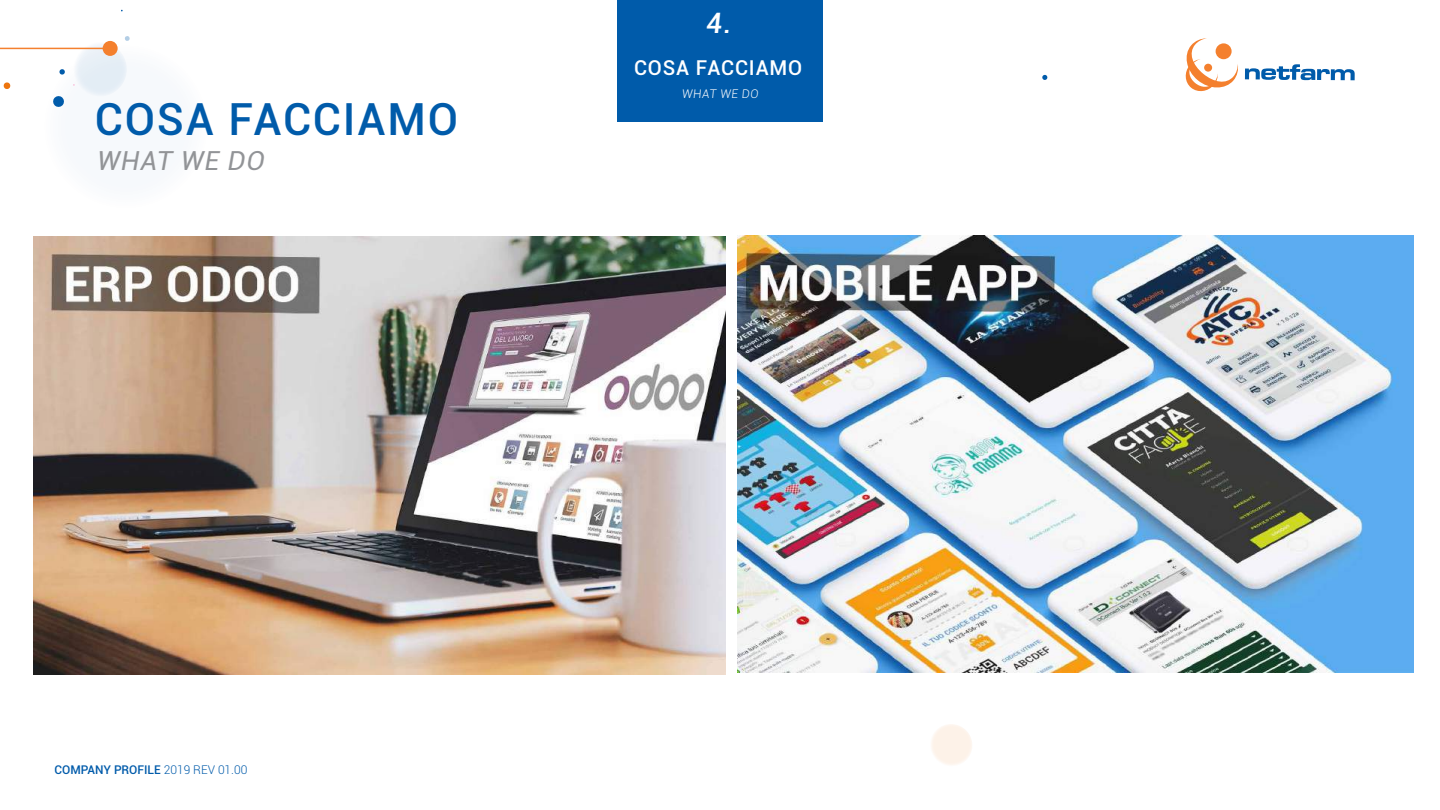
<style>
.page{position:relative;width:1440px;height:810px;background:#fff}
.page>*{position:absolute;margin:0;border:0;box-sizing:border-box;transform-origin:0 0}
.t1{font:500 44.25px "Roboto";letter-spacing:.04em;color:#005baa}
.t2{font:500 28.2px "Roboto";color:#fff}
.t3{font:italic 26.25px "Roboto";color:#929497}
.t4{font:500 20.48px "Roboto";letter-spacing:.04em;color:#fff}
.t5{font:500 12px "Roboto";color:#005baa}
.t6{font:300 11.93px "Roboto";color:#fff}
.s1{font-weight:300}
</style>
<div class="page">
<svg style="left:1185px;top:38px;width:53px;height:54px"></svg>
<div style="left:1204px;top:64px;width:8px;height:8px;background:#f4802e;border-radius:50%"></div>
<div style="left:1216px;top:43px;width:16px;height:16px;background:#f4802e;border-radius:50%"></div>
<svg style="left:1245px;top:64px;width:110px;height:16px"></svg>
<svg style="left:931px;top:724px;width:41px;height:41px"></svg>
<svg style="left:1042px;top:75px;width:6px;height:5px"></svg>
<div style="left:43px;top:45px;width:166px;height:164px;background:#f6f9fc;border-radius:50%"></div>
<img style="left:738px;top:235px;width:675px;height:437px">
<img style="left:34px;top:236px;width:692px;height:438px">
<svg style="left:3px;top:82px;width:8px;height:7px"></svg>
<svg style="left:52px;top:36px;width:78px;height:71px"></svg>
<hr style="left:0;top:48px;width:110px;height:1px;background:#f4802e">
<div style="left:103px;top:41px;width:15px;height:15px;background:#f4802e;border-radius:50%"></div>
<div style="left:617px;top:0;width:206px;height:121px;background:#005baa"></div>
<h1 class="t1" style="left:95px;top:88px;width:365px">COSA FACCIAMO</h1>
<h3 class="t3" style="left:96px;top:143px;width:175px">WHAT WE DO</h3>
<h2 class="t2" style="left:706px;top:4px;width:30px">4.</h2>
<h3 class="t4" style="left:634px;top:53px;width:170px">COSA FACCIAMO</h3>
<p class="t6" style="left:682px;top:85px;width:79px">WHAT WE DO</p>
<p class="t5" style="left:55px;top:761px;width:194px">COMPANY PROFILE <span class="s1">2019 REV 01.00</span></p>
</div>
